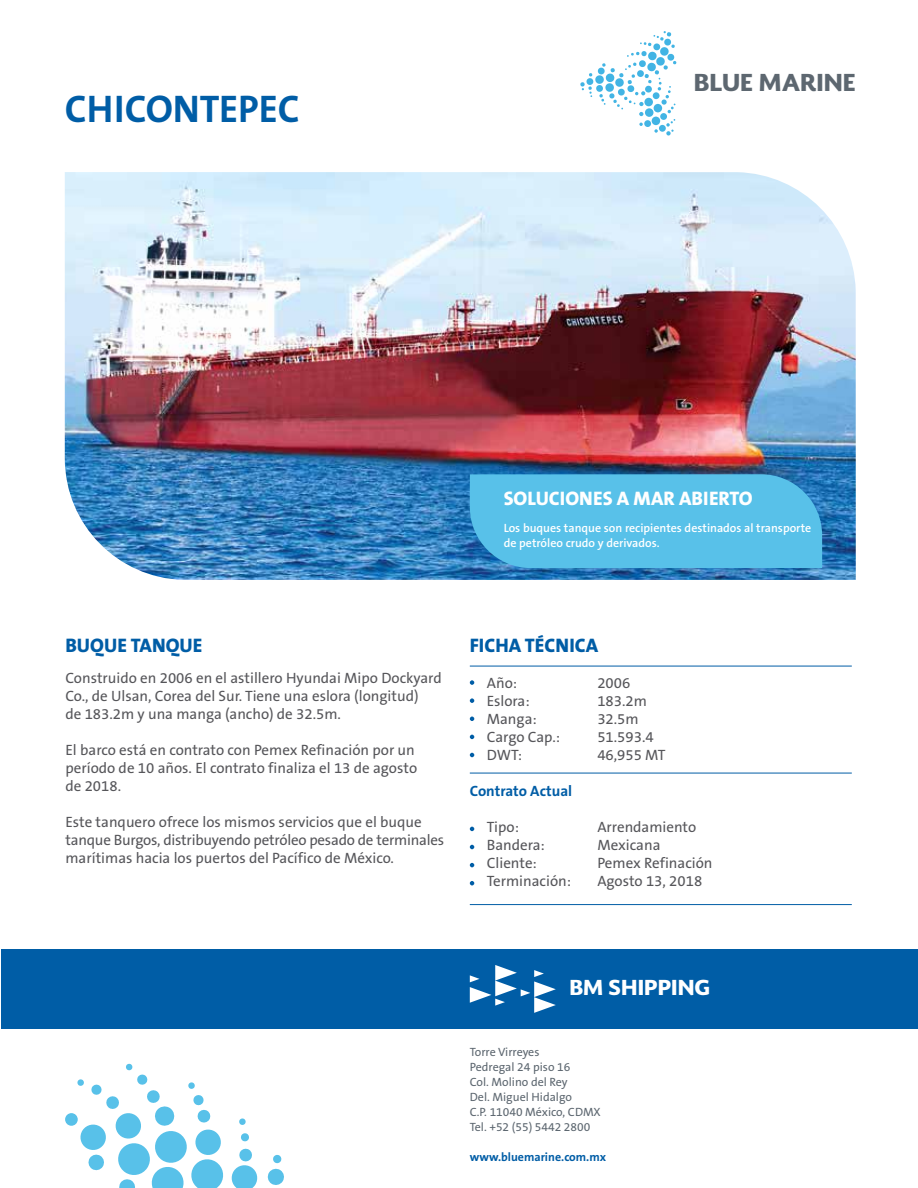
<style>
.page{position:relative;width:918px;height:1188px;background:#fff}
.page>*{position:absolute;margin:0;border:0;box-sizing:border-box;transform-origin:0 0}
.t1{font:700 38.7px "The Sans B7";color:#005da6}
.t2{font:900 22.8px "Soberana Sans";color:#5d6770}
.t3{font:900 20.1px "Soberana Sans";color:#fff}
.t4{font:800 19.65px "The Sans B8";color:#005da6}
.t5{font:800 19.65px "The Sans B8";color:#fff}
.t6{font:15px/18px "The Sans B5 Plain";color:#56565a}
.t7{font:700 15px "The Sans B7";color:#005da6}
.t8{font:12px/15px "The Sans B5 Plain";color:#5d6770}
.t9{font:600 12px/15px "The Sans B6";color:#fff}
.t10{font:700 12px "The Sans B7";color:#005da6}
</style>
<div class="page">
<img style="left:65px;top:172px;width:791px;height:408px">
<div style="left:470px;top:474px;width:352px;height:94px;background:#58c1e9"></div>
<svg style="left:77px;top:1063px;width:181px;height:125px"></svg>
<div style="left:65px;top:1113px;width:13px;height:13px;background:#58c1e9;border-radius:50%"></div>
<svg style="left:267px;top:1155px;width:17px;height:30px"></svg>
<hr style="left:470px;top:666px;width:382px;height:1px;background:#005da6">
<hr style="left:470px;top:773px;width:382px;height:1px;background:#005da6">
<hr style="left:470px;top:904px;width:382px;height:1px;background:#005da6">
<svg style="left:470px;top:680px;width:4px;height:5px"></svg>
<svg style="left:470px;top:698px;width:4px;height:5px"></svg>
<svg style="left:470px;top:717px;width:4px;height:4px"></svg>
<svg style="left:470px;top:735px;width:4px;height:4px"></svg>
<svg style="left:470px;top:753px;width:4px;height:4px"></svg>
<svg style="left:470px;top:827px;width:4px;height:4px"></svg>
<svg style="left:470px;top:845px;width:4px;height:4px"></svg>
<svg style="left:470px;top:863px;width:4px;height:4px"></svg>
<svg style="left:470px;top:881px;width:4px;height:4px"></svg>
<div style="left:1px;top:949px;width:917px;height:80px;background:#005da6"></div>
<svg style="left:580px;top:31px;width:97px;height:105px"></svg>
<svg style="left:470px;top:965px;width:86px;height:48px"></svg>
<h1 class="t1" style="left:65px;top:88px;width:237px">CHICONTEPEC</h1>
<h2 class="t2" style="left:694px;top:66px;width:163px">BLUE MARINE</h2>
<h3 class="t5" style="left:504px;top:488px;width:250px">SOLUCIONES A MAR ABIERTO</h3>
<p class="t9" style="left:504px;top:521px;width:309px">Los buques tanque son recipientes destinados al transporte de petróleo crudo y derivados.</p>
<h3 class="t4" style="left:65px;top:635px;width:139px">BUQUE TANQUE</h3>
<h3 class="t4" style="left:470px;top:635px;width:130px">FICHA TÉCNICA</h3>
<p class="t6" style="left:487px;top:675px;width:32px">Año:</p>
<p class="t6" style="left:597px;top:675px;width:34px">2006</p>
<p class="t6" style="left:487px;top:693px;width:44px">Eslora:</p>
<p class="t6" style="left:597px;top:693px;width:51px">183.2m</p>
<p class="t6" style="left:487px;top:711px;width:51px">Manga:</p>
<p class="t6" style="left:597px;top:711px;width:43px">32.5m</p>
<p class="t6" style="left:487px;top:729px;width:75px">Cargo Cap.:</p>
<p class="t6" style="left:597px;top:729px;width:58px">51.593.4</p>
<p class="t6" style="left:487px;top:747px;width:37px">DWT:</p>
<p class="t6" style="left:597px;top:747px;width:70px">46,955 MT</p>
<p class="t7" style="left:470px;top:783px;width:104px">Contrato Actual</p>
<p class="t6" style="left:487px;top:819px;width:34px">Tipo:</p>
<p class="t6" style="left:597px;top:819px;width:101px">Arrendamiento</p>
<p class="t6" style="left:487px;top:837px;width:60px">Bandera:</p>
<p class="t6" style="left:597px;top:837px;width:65px">Mexicana</p>
<p class="t6" style="left:487px;top:855px;width:52px">Cliente:</p>
<p class="t6" style="left:597px;top:855px;width:117px">Pemex Refinación</p>
<p class="t6" style="left:487px;top:873px;width:86px">Terminación:</p>
<p class="t6" style="left:597px;top:873px;width:106px">Agosto 13, 2018</p>
<p class="t6" style="left:65px;top:669px;width:378px">Construido en 2006 en el astillero Hyundai Mipo Dockyard<br>Co., de Ulsan, Corea del Sur. Tiene una eslora (longitud)<br>de 183.2m y una manga (ancho) de 32.5m.</p>
<p class="t6" style="left:65px;top:741px;width:353px">El barco está en contrato con Pemex Refinación por un período de 10 años. El contrato finaliza el 13 de agosto de 2018.</p>
<p class="t6" style="left:65px;top:813px;width:380px">Este tanquero ofrece los mismos servicios que el buque tanque Burgos, distribuyendo petróleo pesado de terminales marítimas hacia los puertos del Pacífico de México.</p>
<h3 class="t3" style="left:569px;top:974px;width:142px">BM SHIPPING</h3>
<p class="t8" style="left:470px;top:1046px;width:133px">Torre Virreyes<br>Pedregal 24 piso 16<br>Col. Molino del Rey<br>Del. Miguel Hidalgo<br>C.P. 11040 México, CDMX<br>Tel. +52 (55) 5442 2800</p>
<p class="t10" style="left:470px;top:1151px;width:138px">www.bluemarine.com.mx</p>
</div>
